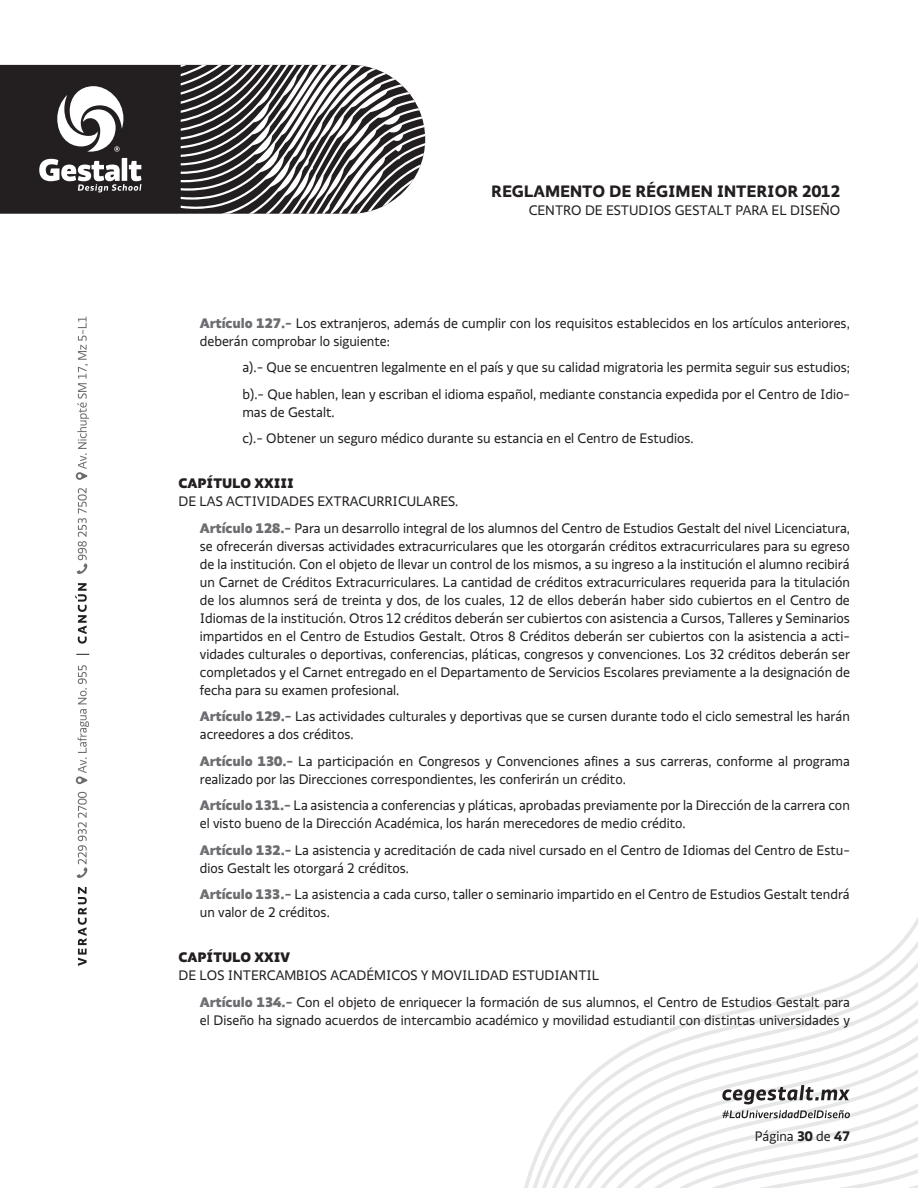
<style>
.page{position:relative;width:918px;height:1188px;background:#fff}
.page>*{position:absolute;margin:0;border:0;box-sizing:border-box;transform-origin:0 0}
.t1{font:700 18px "Gestalt Sans";color:#231f20}
.ARTÍCULOS{font:15px/18px "Gestalt Sans";color:#231f20}
.LISTA_EN_NIVEL{font:15px/18px "Gestalt Sans";color:#231f20}
.TEXTO_BASE{font:15px "Gestalt Sans";color:#231f20}
.TEXTO_BASE-2{font:900 15px "Gestalt Sans";color:#231f20}
.s1{font-weight:900;color:#6c6d70}
.s2{font-weight:700}
</style>
<div class="page">
<svg style="left:524px;top:917px;width:394px;height:271px"></svg>
<svg style="left:600px;top:1052px;width:318px;height:136px"></svg>
<svg style="left:78px;top:887px;width:9px;height:79px"></svg>
<svg style="left:76px;top:654px;width:13px;height:1px"></svg>
<svg style="left:75px;top:583px;width:12px;height:61px"></svg>
<div style="left:0;top:65px;width:181px;height:149px;background:#231f20"></div>
<svg style="left:181px;top:65px;width:244px;height:149px"></svg>
<svg style="left:57px;top:86px;width:66px;height:66px"></svg>
<svg style="left:39px;top:158px;width:102px;height:34px"></svg>
<svg style="left:77px;top:792px;width:10px;height:86px"></svg>
<svg style="left:76px;top:665px;width:13px;height:119px"></svg>
<svg style="left:77px;top:488px;width:10px;height:86px"></svg>
<svg style="left:76px;top:317px;width:13px;height:163px"></svg>
<p class="t1" style="left:491px;top:180px;width:351px">REGLAMENTO DE RÉGIMEN INTERIOR 2012</p>
<p class="ARTÍCULOS" style="left:529px;top:201px;width:313px">CENTRO DE ESTUDIOS GESTALT PARA EL DISEÑO</p>
<p class="ARTÍCULOS" style="left:200px;top:314px;width:652px"><span class="s1">Artículo 127.-</span> Los extranjeros, además de cumplir con los requisitos establecidos en los artículos anteriores, deberán comprobar lo siguiente:</p>
<p class="LISTA_EN_NIVEL" style="left:242px;top:359px;width:609px">a).- Que se encuentren legalmente en el país y que su calidad migratoria les permita seguir sus estudios;</p>
<p class="LISTA_EN_NIVEL" style="left:242px;top:385px;width:609px">b).- Que hablen, lean y escriban el idioma español, mediante constancia expedida por el Centro de Idio&shy;mas de Gestalt.</p>
<p class="LISTA_EN_NIVEL" style="left:242px;top:430px;width:453px">c).- Obtener un seguro médico durante su estancia en el Centro de Estudios.</p>
<p class="TEXTO_BASE-2" style="left:179px;top:474px;width:117px">CAPÍTULO XXIII</p>
<p class="TEXTO_BASE" style="left:179px;top:492px;width:281px">DE LAS ACTIVIDADES EXTRACURRICULARES.</p>
<p class="ARTÍCULOS" style="left:200px;top:519px;width:652px;text-align:justify"><span class="s1">Artículo 128.-</span> Para un desarrollo integral de los alumnos del Centro de Estudios Gestalt del nivel Licenciatura, se ofrecerán diversas actividades extracurriculares que les otorgarán créditos extracurriculares para su egreso de la institución. Con el objeto de llevar un control de los mismos, a su ingreso a la institución el alumno recibirá un Carnet de Créditos Extracurriculares. La cantidad de créditos extracurriculares requerida para la titulación de los alumnos será de treinta y dos, de los cuales, 12 de ellos deberán haber sido cubiertos en el Centro de Idiomas de la institución. Otros 12 créditos deberán ser cubiertos con asistencia a Cursos, Talleres y Seminarios impartidos en el Centro de Estudios Gestalt. Otros 8 Créditos deberán ser cubiertos con la asistencia a acti&shy;vidades culturales o deportivas, conferencias, pláticas, congresos y convenciones. Los 32 créditos deberán ser completados y el Carnet entregado en el Departamento de Servicios Escolares previamente a la designación de fecha para su examen profesional.</p>
<p class="ARTÍCULOS" style="left:200px;top:708px;width:652px"><span class="s1">Artículo 129.-</span> Las actividades culturales y deportivas que se cursen durante todo el ciclo semestral les harán acreedores a dos créditos.</p>
<p class="ARTÍCULOS" style="left:200px;top:752px;width:652px"><span class="s1">Artículo 130.-</span> La participación en Congresos y Convenciones afines a sus carreras, conforme al programa realizado por las Direcciones correspondientes, les conferirán un crédito.</p>
<p class="ARTÍCULOS" style="left:200px;top:797px;width:652px"><span class="s1">Artículo 131.-</span> La asistencia a conferencias y pláticas, aprobadas previamente por la Dirección de la carrera con el visto bueno de la Dirección Académica, los harán merecedores de medio crédito.</p>
<p class="ARTÍCULOS" style="left:200px;top:841px;width:652px"><span class="s1">Artículo 132.-</span> La asistencia y acreditación de cada nivel cursado en el Centro de Idiomas del Centro de Estu&shy;dios Gestalt les otorgará 2 créditos.</p>
<p class="ARTÍCULOS" style="left:200px;top:886px;width:652px"><span class="s1">Artículo 133.-</span> La asistencia a cada curso, taller o seminario impartido en el Centro de Estudios Gestalt tendrá un valor de 2 créditos.</p>
<p class="TEXTO_BASE-2" style="left:179px;top:948px;width:113px">CAPÍTULO XXIV</p>
<p class="TEXTO_BASE" style="left:179px;top:967px;width:422px">DE LOS INTERCAMBIOS ACADÉMICOS Y MOVILIDAD ESTUDIANTIL</p>
<p class="ARTÍCULOS" style="left:200px;top:993px;width:652px"><span class="s1">Artículo 134.-</span> Con el objeto de enriquecer la formación de sus alumnos, el Centro de Estudios Gestalt para el Diseño ha signado acuerdos de intercambio académico y movilidad estudiantil con distintas universidades y</p>
<p class="ARTÍCULOS" style="left:755px;top:1128px;width:97px">Página <span class="s2">30</span> de <span class="s2">47</span></p>
</div>
